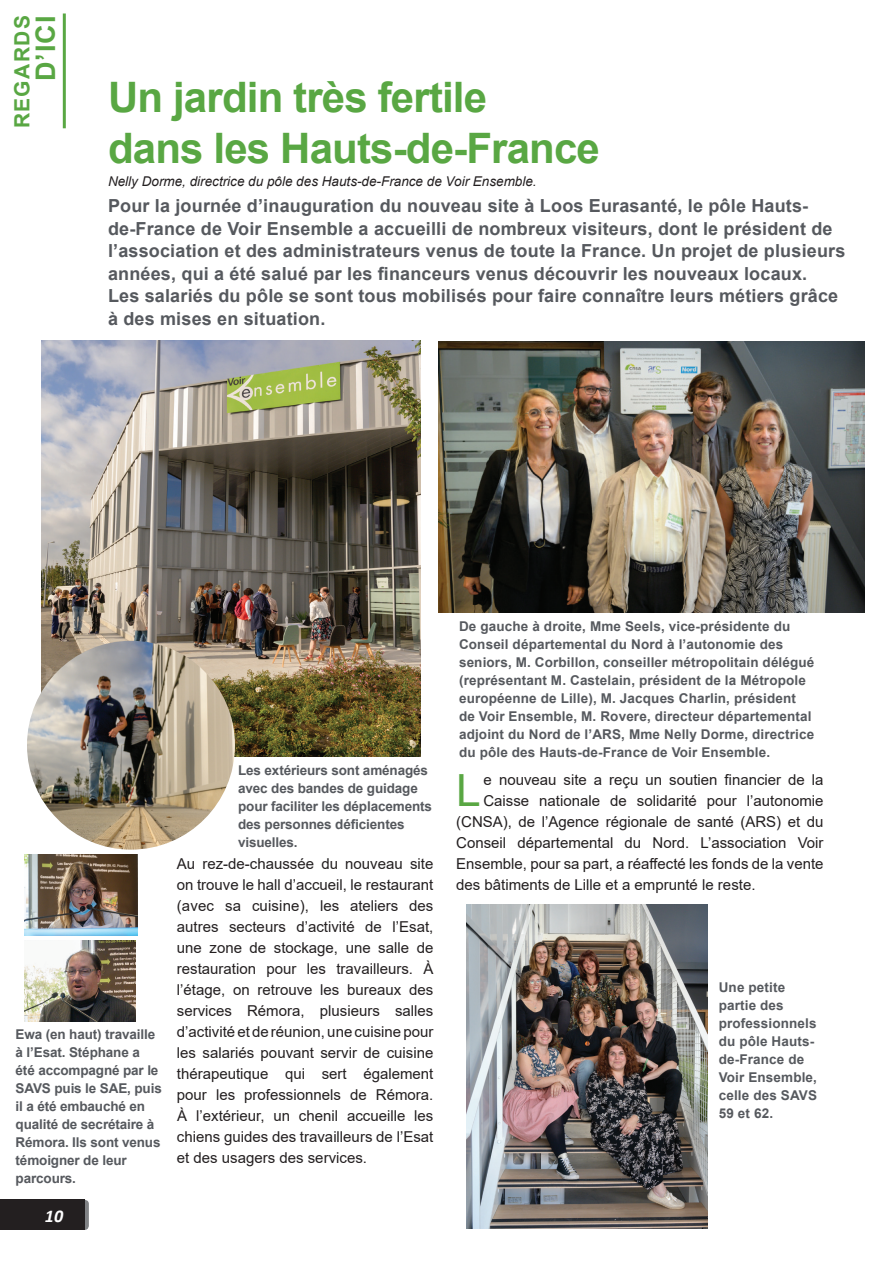
<style>
.page{position:relative;width:893px;height:1263px;background:#fff}
.page>*{position:absolute;margin:0;border:0;box-sizing:border-box;transform-origin:0 0}
.t1{font:44.4px "Arial";color:#59a743}
.t2{font:700 42px/51px "Arial";letter-spacing:-.02em;color:#59a743}
.t3{font:700 27px "Arial";color:#59a743}
.t4{font:700 21px "Arial";letter-spacing:.065em;color:#59a743}
.t5{font:700 18px/22.5px "Arial";letter-spacing:.01em;color:#56595e}
.t6{font:italic 700 18px "Calibri";color:#fff}
.t7{font:15px/21px "Arial";color:#231f20;text-align:justify}
.t8{font:700 13.5px/18px "Arial";letter-spacing:.01em;color:#56595e}
.t9{font:700 13.5px/18px "Arial";letter-spacing:-.01em;color:#56595e}
.t10{font:italic 13.5px "Arial";color:#231f20}
</style>
<div class="page">
<svg style="left:84px;top:1200px;width:5px;height:30px"></svg>
<div style="left:0;top:1200px;width:84px;height:30px;background:#231f20"></div>
<hr style="left:63px;top:14px;width:3px;height:114px;background:#59a743">
<img style="left:42px;top:341px;width:378px;height:415px">
<img style="left:27px;top:641px;width:208px;height:209px;border-radius:104px">
<img style="left:438px;top:341px;width:426px;height:272px">
<img style="left:467px;top:905px;width:240px;height:324px">
<img style="left:25px;top:855px;width:112px;height:81px">
<img style="left:25px;top:940px;width:111px;height:81px">
<h3 class="t4" style="left:7px;top:128px;width:115px;rotate:-90deg">regards</h3>
<h3 class="t3" style="left:27px;top:81px;width:67px;rotate:-90deg">d’ici</h3>
<h2 class="t2" style="left:108px;top:72px;width:493px">Un jardin très fertile<br>dans les Hauts-de-France</h2>
<p class="t10" style="left:108px;top:173px;width:430px">Nelly Dorme, directrice du pôle des Hauts-de-France de Voir Ensemble.</p>
<p class="t5" style="left:108px;top:195px;width:739px">Pour la journée d’inauguration du nouveau site à Loos Eurasanté, le pôle Hauts&shy;de-France de Voir Ensemble a accueilli de nombreux visiteurs, dont le président de l’association et des administrateurs venus de toute la France. Un projet de plusieurs années, qui a été salué par les financeurs venus découvrir les nouveaux locaux.<br>Les salariés du pôle se sont tous mobilisés pour faire connaître leurs métiers grâce à des mises en situation.</p>
<p class="t8" style="left:459px;top:617px;width:357px">De gauche à droite, Mme Seels, vice-présidente du Conseil départemental du Nord à l’autonomie des seniors, M. Corbillon, conseiller métropolitain délégué (représentant M. Castelain, président de la Métropole européenne de Lille), M. Jacques Charlin, président de Voir Ensemble, M. Rovere, directeur départemental adjoint du Nord de l’ARS, Mme Nelly Dorme, directrice du pôle des Hauts-de-France de Voir Ensemble.</p>
<p class="t9" style="left:16px;top:1025px;width:148px">Ewa (en haut) travaille à l’Esat. Stéphane a été accompagné par le<br>SAVS puis le SAE, puis il a été embauché en qualité de secrétaire à<br>Rémora. Ils sont venus témoigner de leur parcours.</p>
<p class="t6" style="left:45px;top:1203px;width:20px">10</p>
<p class="t9" style="left:238px;top:761px;width:195px">Les extérieurs sont aménagés avec des bandes de guidage pour faciliter les déplacements des personnes déficientes visuelles.</p>
<p class="t7" style="left:177px;top:853px;width:258px">Au rez-de-chaussée du nouveau site on trouve le hall d’accueil, le restaurant (avec sa cuisine), les ateliers des autres secteurs d’activité de l’Esat, une zone de stockage, une salle de restauration pour les travailleurs. À l’étage, on retrouve les bureaux des services Rémora, plusieurs salles d’activité et de réunion, une cuisine pour les salariés pouvant servir de cuisine thérapeutique qui sert également pour les professionnels de Rémora. à l’extérieur, un chenil accueille les chiens guides des travailleurs de l’Esat et des usagers des services.</p>
<h1 class="t1" style="left:456px;top:760px;width:26px">L</h1>
<p class="t7" style="left:483px;top:769px;width:342px">e nouveau site a reçu un soutien financier de la</p>
<p class="t7" style="left:483px;top:790px;width:342px">Caisse nationale de solidarité pour l’autonomie</p>
<p class="t7" style="left:456px;top:811px;width:369px">(CNSA), de l’Agence régionale de santé (ARS) et du</p>
<p class="t7" style="left:456px;top:832px;width:369px">Conseil départemental du Nord. L’association Voir</p>
<p class="t7" style="left:456px;top:853px;width:369px">Ensemble, pour sa part, a réaffecté les fonds de la vente</p>
<p class="t7" style="left:456px;top:874px;width:301px">des bâtiments de Lille et a emprunté le reste.</p>
<p class="t8" style="left:719px;top:978px;width:100px">Une petite partie des professionnels du pôle Hauts&shy;de-France de<br>Voir Ensemble, celle des SAVS<br>59 et 62.</p>
</div>
